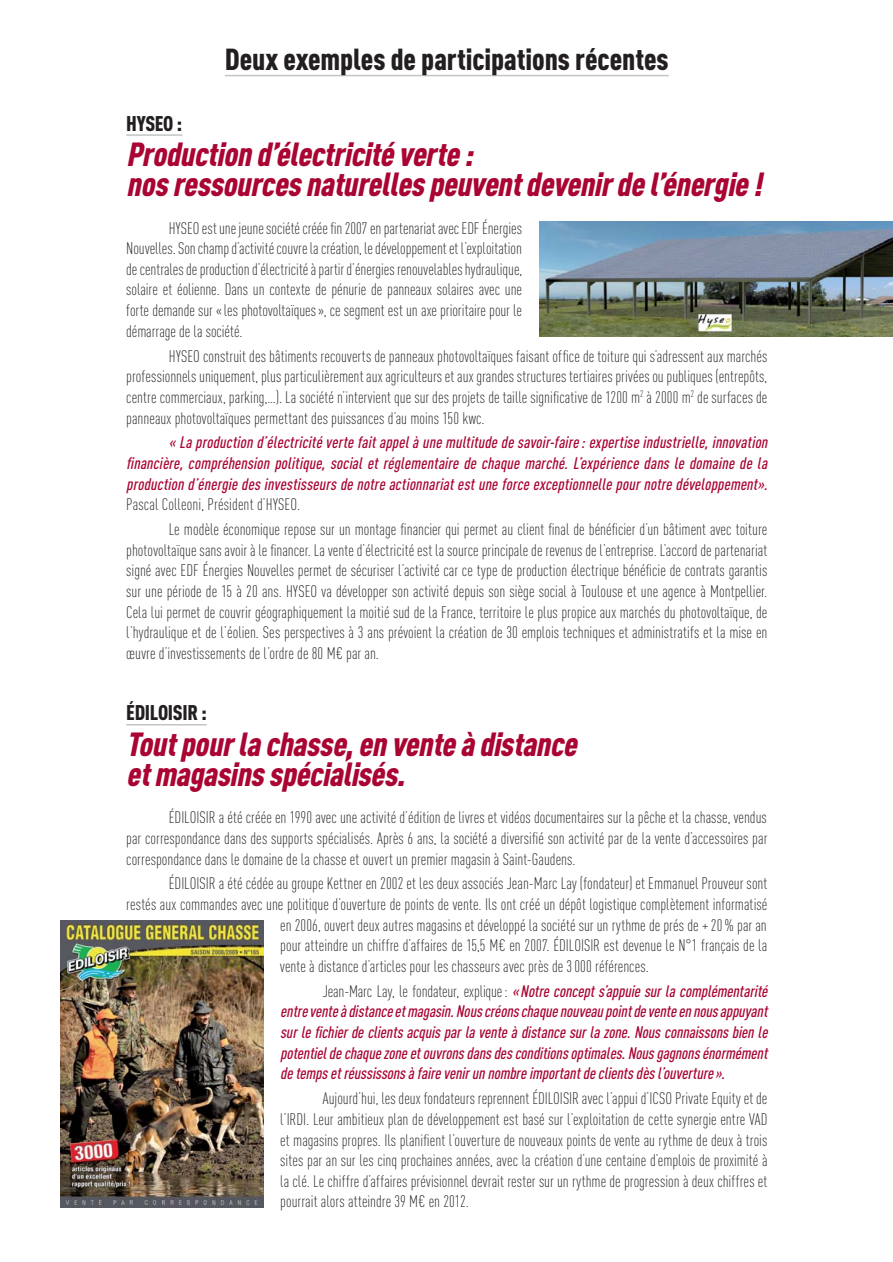
<style>
.page{position:relative;width:893px;height:1262px;background:#fff}
.page>*{position:absolute;margin:0;border:0;box-sizing:border-box;transform-origin:0 0}
.t1{font:italic 900 33px/30px "DIN Cond";color:#a90432}
.t2{font:900 30px "DIN Cond";letter-spacing:-.005em;color:#231f20}
.t3{font:900 21px "DIN Cond";letter-spacing:-.015em;color:#231f20}
.t4{font:300 16.5px/20.7px "DIN Cond";color:#231f20;text-align:justify}
.t5{font:italic 500 16.5px/20.7px "DIN Cond";color:#a90432;text-align:justify}
.s1{font-weight:300;font-style:normal;color:#231f20}
</style>
<div class="page">
<hr style="left:225px;top:75px;width:443px;height:1px;background:#c2c4c6">
<hr style="left:126px;top:134px;width:56px;height:2px;background:#c2c4c6">
<img style="left:539px;top:222px;width:353px;height:115px">
<hr style="left:126px;top:724px;width:81px;height:1px;background:#c2c4c6">
<img style="left:61px;top:920px;width:202px;height:287px">
<h2 class="t2" style="left:225px;top:48px;width:445px">Deux exemples de participations récentes</h2>
<p class="t3" style="left:126px;top:116px;width:58px">HYSEO :</p>
<h1 class="t1" style="left:126px;top:143px;width:642px">Production d’électricité verte :<br>nos ressources naturelles peuventdevenirde l’énergie !</h1>
<p class="t4" style="left:126px;top:219px;width:397px;text-indent:43px">HYSEO est une jeune société créée fin 2007 en partenariat avec EDF Énergies Nouvelles. Son champ d’activité couvre la création, le développement et l’exploitation de centrales de production d’électricité à partir d’énergies renouvelables hydraulique, solaire et éolienne. Dans un contexte de pénurie de panneaux solaires avec une forte demande sur « les photovoltaïques », ce segment est un axe prioritaire pour le démarrage de la société.</p>
<p class="t4" style="left:126px;top:347px;width:642px;text-indent:43px">HYSEO construit des bâtiments recouverts de panneaux photovoltaïques faisant office de toiture qui s’adressent aux marchés professionnels uniquement, plus particulièrement aux agriculteurs et aux grandes structures tertiaires privées ou publiques (entrepôts, centre commerciaux, parking,…). La société n’intervient que sur des projets de taille significative de 1200 m<sup>2</sup> à 2000 m<sup>2</sup> de surfaces de panneaux photovoltaïques permettant des puissances d’au moins 150 kwc.</p>
<p class="t5" style="left:126px;top:434px;width:645px;text-indent:43px">« La production d’électricité verte faitappelà une multitude de savoir-faire :expertise industrielle,innovation financière, compréhension politique, social et réglementaire de chaque marché. L’expérience dans le domaine de la production d’énergie des investisseurs de notre actionnariatestune force exceptionnelle pournotre développement».</p>
<p class="t4" style="left:169px;top:494px;width:600px;line-height:24.9px;text-indent:-43px">Pascal Colleoni, Président d’HYSEO.<br>Le modèle économique repose sur un montage financier qui permet au client final de bénéficier d’un bâtiment avec toiture</p>
<p class="t4" style="left:126px;top:541px;width:642px">photovoltaïque sans avoir à le financer. La vente d’électricité est la source principale de revenus de l’entreprise. L’accord de partenariat signé avec EDF Énergies Nouvelles permet de sécuriser l’activité car ce type de production électrique bénéficie de contrats garantis sur une période de 15 à 20 ans. HYSEO va développer son activité depuis son siège social à Toulouse et une agence à Montpellier.<br>Cela lui permet de couvrir géographiquement la moitié sud de la France, territoire le plus propice aux marchés du photovoltaïque, de l’hydraulique et de l’éolien. Ses perspectives à 3 ans prévoient la création de 30 emplois techniques et administratifs et la mise en œuvre d’investissements de l’ordre de 80 M€ par an.</p>
<p class="t3" style="left:126px;top:705px;width:82px">ÉDILOISIR :</p>
<h1 class="t1" style="left:126px;top:732px;width:458px">Toutpourla chasse,en vente à distance etmagasins spécialisés.</h1>
<p class="t4" style="left:126px;top:809px;width:642px;text-indent:43px">ÉDILOISIR a été créée en 1990 avec une activité d’édition de livres et vidéos documentaires sur la pêche et la chasse, vendus par correspondance dans des supports spécialisés. Après 6 ans, la société a diversifié son activité par de la vente d’accessoires par correspondance dans le domaine de la chasse et ouvert un premier magasin à Saint-Gaudens.</p>
<p class="t4" style="left:169px;top:875px;width:600px">ÉDILOISIR a été cédée au groupe Kettner en 2002 et les deux associés Jean-Marc Lay (fondateur) et Emmanuel Prouveur sont</p>
<p class="t4" style="left:126px;top:895px;width:642px">restés aux commandes avec une politique d’ouverture de points de vente. Ils ont créé un dépôt logistique complètement informatisé</p>
<p class="t4" style="left:280px;top:916px;width:488px">en 2006, ouvert deux autres magasins et développé la société sur un rythme de prés de + 20 % par an</p>
<p class="t4" style="left:280px;top:937px;width:488px">pour atteindre un chiffre d’affaires de 15,5 M€ en 2007. ÉDILOISIR est devenue le N°1 français de la</p>
<p class="t4" style="left:280px;top:957px;width:370px">vente à distance d’articles pour les chasseurs avec près de 3 000 références.</p>
<p class="t5" style="left:280px;top:982px;width:491px;text-indent:43px"><span class="s1">J e a n - M a r c L a y, l e f o n d a t e u r, e x p l i q u e :</span> « Notre concept s’appuie sur la complémentarité entre vente à distance etmagasin.Nous créons chaque nouveau pointde vente en nous appuyant surle fichierde clients acquis parla vente à distance surla zone.Nous connaissons bien le potentielde chaque zone etouvrons dans des conditions optimales.Nous gagnons énormément de tempsetréussissonsà faire venirun nombre importantde clientsdèsl’ouverture ».</p>
<p class="t4" style="left:280px;top:1089px;width:488px;text-indent:43px">Aujourd’hui, les deux fondateurs reprennent ÉDILOISIR avec l’appui d’ICSO Private Equity et de l’IRDI. Leur ambitieux plan de développement est basé sur l’exploitation de cette synergie entre VAD et magasins propres. Ils planifient l’ouverture de nouveaux points de vente au rythme de deux à trois sites par an sur les cinq prochaines années, avec la création d’une centaine d’emplois de proximité à la clé. Le chiffre d’affaires prévisionnel devrait rester sur un rythme de progression à deux chiffres et pourrait alors atteindre 39 M€ en 2012.</p>
</div>
